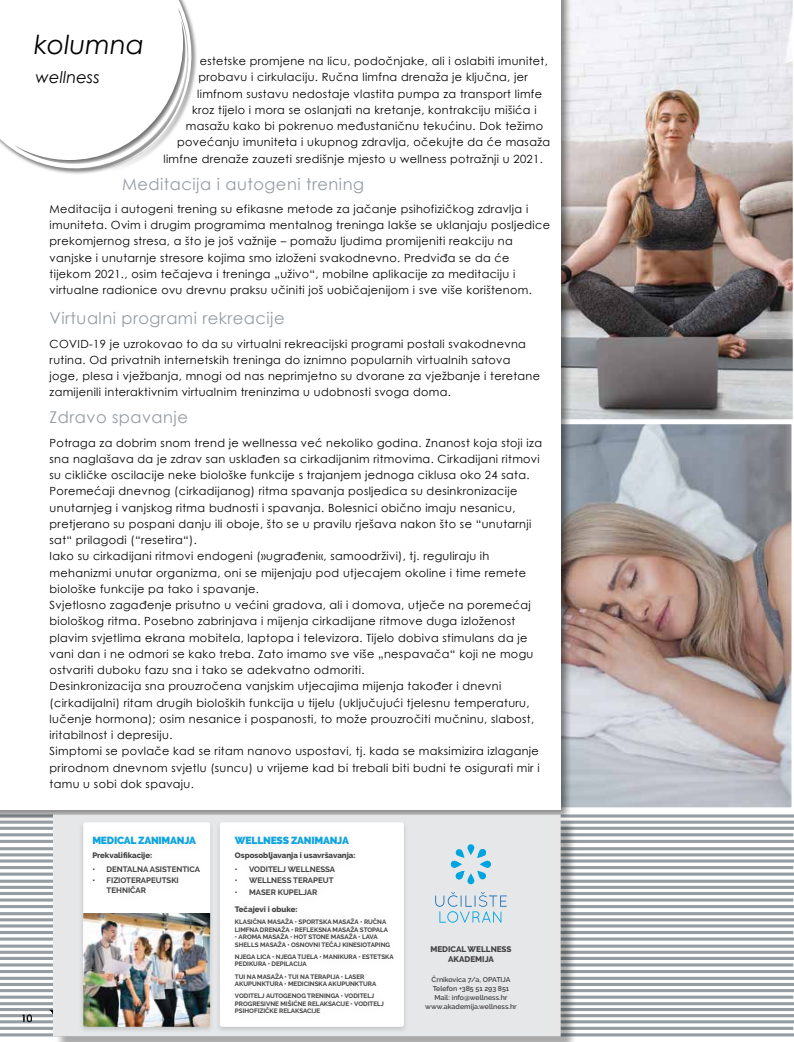
<style>
.page{position:relative;width:794px;height:1042px;background:#fff}
.page>*{position:absolute;margin:0;border:0;box-sizing:border-box;transform-origin:0 0}
.t1{font:italic 26.25px "Century Gothic";color:#000}
.t2{font:16.25px "Century Gothic";letter-spacing:.03em;color:#959ca2}
.t3{font:italic 16.25px "Century Gothic";letter-spacing:.005em;color:#000}
.t4{font:11.25px/16.2px "Century Gothic";letter-spacing:.03em;color:#000}
.t5{font:900 10.25px "Raleway";letter-spacing:-.02em;color:#0ea5de}
.t6{font:10px "Century Gothic";color:#000}
.t7{font:800 8.12px/10.6px "Raleway";color:#414042;text-align:center}
.t8{font:700 7.88px/9.4px "Raleway";color:#414042}
.t9{font:800 7.88px "Raleway";color:#414042}
.t10{font:600 7px/9.1px "Raleway";color:#414042;text-align:center}
.t11{font:700 6.38px/7.6px "Raleway";color:#414042}
</style>
<div class="page">
<img style="left:573px;top:0;width:220px;height:420px">
<img style="left:573px;top:425px;width:218px;height:382px">
<div style="left:540px;top:422px;width:254px;height:388px;border:2px solid #fff"></div>
<div style="left:0;top:0;width:573px;height:821px;background:#000;opacity:.46"></div>
<div style="left:0;top:0;width:560px;height:810px;background:#fff"></div>
<svg style="left:0;top:814px;width:794px;height:228px"></svg>
<div style="left:53px;top:814px;width:507px;height:222px;border:1px solid #e7e7e8"></div>
<svg style="left:0;top:0;width:197px;height:174px"></svg>
<h1 class="t1" style="left:34px;top:27px;width:112px">kolumna</h1>
<h2 class="t3" style="left:35px;top:66px;width:66px">wellness</h2>
<p class="t4" style="left:200px;top:53px;width:350px">estetske promjene na licu, podočnjake, ali i oslabiti imunitet,</p>
<p class="t4" style="left:198px;top:69px;width:331px">probavu i cirkulaciju. Ručna limfna drenaža je ključna, jer</p>
<p class="t4" style="left:197px;top:85px;width:346px">limfnom sustavu nedostaje vlastita pumpa za transport limfe</p>
<p class="t4" style="left:192px;top:102px;width:346px">kroz tijelo i mora se oslanjati na kretanje, kontrakciju mišića i</p>
<p class="t4" style="left:186px;top:118px;width:359px">masažu kako bi pokrenuo međustaničnu tekućinu. Dok težimo</p>
<p class="t4" style="left:177px;top:134px;width:374px">povećanju imuniteta i ukupnog zdravlja, očekujte da će masaža</p>
<p class="t4" style="left:163px;top:150px;width:381px">limfne drenaže zauzeti središnje mjesto u wellness potražnji u 2021.</p>
<h2 class="t2" style="left:122px;top:172px;width:243px">Meditacija i autogeni trening</h2>
<p class="t4" style="left:50px;top:200px;width:502px">Meditacija i autogeni trening su efikasne metode za jačanje psihofizičkog zdravlja i imuniteta. Ovim i drugim programima mentalnog treninga lakše se uklanjaju posljedice prekomjernog stresa, a što je još važnije – pomažu ljudima promijeniti reakciju na vanjske i unutarnje stresore kojima smo izloženi svakodnevno. Predviđa se da će tijekom 2021., osim tečajeva i treninga „uživo“, mobilne aplikacije za meditaciju i virtualne radionice ovu drevnu praksu učiniti još uobičajenijom i sve više korištenom.</p>
<h2 class="t2" style="left:50px;top:307px;width:236px">Virtualni programi rekreacije</h2>
<p class="t4" style="left:50px;top:335px;width:492px">COVID-19 je uzrokovao to da su virtualni rekreacijski programi postali svakodnevna rutina. Od privatnih internetskih treninga do iznimno popularnih virtualnih satova joge, plesa i vježbanja, mnogi od nas neprimjetno su dvorane za vježbanje i teretane zamijenili interaktivnim virtualnim treninzima u udobnosti svoga doma.</p>
<h2 class="t2" style="left:50px;top:406px;width:140px">Zdravo spavanje</h2>
<p class="t4" style="left:50px;top:434px;width:494px">Potraga za dobrim snom trend je wellnessa već nekoliko godina. Znanost koja stoji iza sna naglašava da je zdrav san usklađen sa cirkadijanim ritmovima. Cirkadijani ritmovi su cikličke oscilacije neke biološke funkcije s trajanjem jednoga ciklusa oko 24 sata.<br>Poremećaji dnevnog (cirkadijanog) ritma spavanja posljedica su desinkronizacije unutarnjeg i vanjskog ritma budnosti i spavanja. Bolesnici obično imaju nesanicu, pretjerano su pospani danju ili oboje, što se u pravilu rješava nakon što se “unutarnji sat“ prilagodi (“resetira“).<br>Iako su cirkadijani ritmovi endogeni (»ugrađeni«, samoodrživi), tj. reguliraju ih mehanizmi unutar organizma, oni se mijenjaju pod utjecajem okoline i time remete biološke funkcije pa tako i spavanje.<br>Svjetlosno zagađenje prisutno u većini gradova, ali i domova, utječe na poremećaj biološkog ritma. Posebno zabrinjava i mijenja cirkadijane ritmove duga izloženost plavim svjetlima ekrana mobitela, laptopa i televizora. Tijelo dobiva stimulans da je vani dan i ne odmori se kako treba. Zato imamo sve više „nespavača“ koji ne mogu ostvariti duboku fazu sna i tako se adekvatno odmoriti.<br>Desinkronizacija sna prouzročena vanjskim utjecajima mijenja također i dnevni (cirkadijalni) ritam drugih bioloških funkcija u tijelu (uključujući tjelesnu temperaturu, lučenje hormona); osim nesanice i pospanosti, to može prouzročiti mučninu, slabost, iritabilnost i depresiju.<br>Simptomi se povlače kad se ritam nanovo uspostavi, tj. kada se maksimizira izlaganje prirodnom dnevnom svjetlu (suncu) u vrijeme kad bi trebali biti budni te osigurati mir i tamu u sobi dok spavaju.</p>
<p class="t6" style="left:21px;top:1011px;width:13px">10</p>
<p class="t5" style="left:92px;top:835px;width:105px">MEDICAL ZANIMANJA</p>
<p class="t9" style="left:92px;top:850px;width:61px">Prekvalifikacije:</p>
<p class="t8" style="left:92px;top:864px;width:109px">• DENTALNA ASISTENTICA</p>
<p class="t8" style="left:107px;top:876px;width:74px;text-indent:-14px">• FIZIOTERAPEUTSKI<br>TEHNIČAR</p>
<p class="t5" style="left:235px;top:835px;width:115px">WELLNESS ZANIMANJA</p>
<p class="t9" style="left:235px;top:850px;width:122px">Osposobljavanja i usavršavanja:</p>
<p class="t8" style="left:235px;top:864px;width:102px">• VODITELJ WELLNESSA</p>
<p class="t8" style="left:235px;top:876px;width:100px">• WELLNESS TERAPEUT</p>
<p class="t8" style="left:235px;top:887px;width:84px">• MASER KUPELJAR</p>
<p class="t9" style="left:235px;top:905px;width:64px">Tečajevi i obuke:</p>
<p class="t11" style="left:235px;top:918px;width:155px">KLASIČNA MASAŽA • SPORTSKA MASAŽA • RUČNA<br>LIMFNA DRENAŽA • REFLEKSNA MASAŽA STOPALA</p>
<p class="t11" style="left:235px;top:933px;width:157px">• AROMA MASAŽA • HOT STONE MASAŽA • LAVA<br>SHELLS MASAŽA • OSNOVNI TEČAJ KINESIOTAPING</p>
<p class="t11" style="left:235px;top:953px;width:160px">NJEGA LICA • NJEGA TIJELA • MANIKURA • ESTETSKA<br>PEDIKURA • DEPILACIJA</p>
<p class="t11" style="left:235px;top:972px;width:143px">TUI NA MASAŽA • TUI NA TERAPIJA • LASER<br>AKUPUNKTURA • MEDICINSKA AKUPUNKTURA</p>
<p class="t11" style="left:235px;top:992px;width:151px">VODITELJ AUTOGENOG TRENINGA • VODITELJ<br>PROGRESIVNE MIŠIĆNE RELAKSACIJE • VODITELJ<br>PSIHOFIZIČKE RELAKSACIJE</p>
<p class="t7" style="left:430px;top:943px;width:83px">MEDICAL WELLNESS<br>AKADEMIJA</p>
<p class="t10" style="left:425px;top:975px;width:93px">Črnikovica 7/a, OPATIJA<br>Telefon +385 51 293 851<br>Mail: info@wellness.hr www.akademija.wellness.hr</p>
</div>
